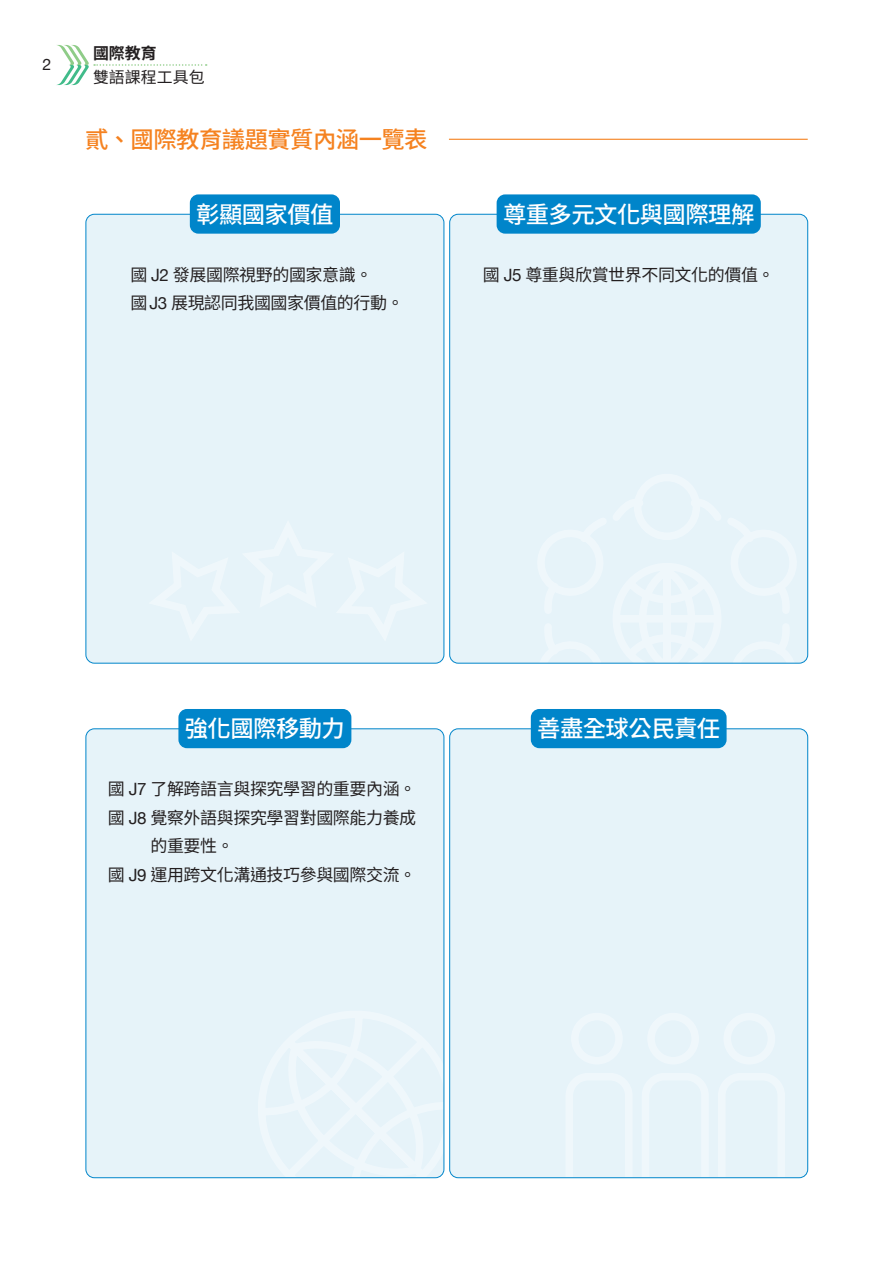
<style>
.page{position:relative;width:893px;height:1263px;background:#fff}
.page>*{position:absolute;margin:0;border:0;box-sizing:border-box;transform-origin:0 0}
.段落樣式1{font:500 23.4px "Noto Sans CJ Ktc";letter-spacing:-.025em;color:#fff}
.段落樣式1-2{font:500 23.4px "Noto Sans CJ Ktc";letter-spacing:-.025em;color:#f58220}
.段落樣式1-3{font:16.95px/28.7px "Noto Sans CJ Ktc";letter-spacing:-.025em;color:#231f20}
.t1{font:15.9px "Noto Sans CJ Ktc";color:#231f20}
.t2{font:700 15.9px "Noto Sans CJ Ktc";color:#231f20}
.t3{font:15.9px "Helvetica Neue";color:#231f20}
.s1{font-family:"Helvetica Neue"}
</style>
<div class="page">
<svg style="left:57px;top:45px;width:150px;height:40px"></svg>
<div style="left:450px;top:214px;width:358px;height:449px;background:#e6f3f9;border-radius:9px"></div>
<div style="left:634px;top:474px;width:66px;height:66px;border:8px solid #fff;border-radius:50%"></div>
<svg style="left:634px;top:496px;width:66px;height:44px"></svg>
<div style="left:450px;top:729px;width:358px;height:449px;background:#e6f3f9;border-radius:9px"></div>
<div style="left:86px;top:214px;width:358px;height:449px;background:#e6f3f9;border-radius:9px"></div>
<div style="left:86px;top:729px;width:358px;height:449px;background:#e6f3f9;border-radius:9px"></div>
<div style="left:190px;top:194px;width:150px;height:40px;background:#0085ca;border-radius:9px"></div>
<div style="left:178px;top:709px;width:173px;height:39px;background:#0085ca;border-radius:9px"></div>
<div style="left:497px;top:194px;width:264px;height:40px;background:#0085ca;border-radius:9px"></div>
<div style="left:531px;top:709px;width:196px;height:39px;background:#0085ca;border-radius:9px"></div>
<hr style="left:449px;top:139px;width:359px;height:1px;background:#f58220">
<p class="t3" style="left:43px;top:53px;width:10px">2</p>
<p class="t2" style="left:93px;top:45px;width:65px">國際教育</p>
<p class="t1" style="left:93px;top:68px;width:113px">雙語課程工具包</p>
<p class="段落樣式1-2" style="left:85px;top:126px;width:344px">貳、國際教育議題實質內涵一覽表</p>
<p class="段落樣式1" style="left:196px;top:201px;width:139px">彰顯國家價值</p>
<p class="段落樣式1-3" style="left:130px;top:260px;width:243px">國 <span class="s1">J2</span> 發展國際視野的國家意識。</p>
<p class="段落樣式1-3" style="left:130px;top:289px;width:275px">國<span class="s1">J3</span> 展現認同我國國家價值的行動。</p>
<p class="段落樣式1" style="left:503px;top:201px;width:253px">尊重多元文化與國際理解</p>
<p class="段落樣式1-3" style="left:483px;top:260px;width:293px">國 <span class="s1">J5</span> 尊重與欣賞世界不同文化的價值。</p>
<p class="段落樣式1" style="left:185px;top:716px;width:162px">強化國際移動力</p>
<p class="段落樣式1-3" style="left:108px;top:775px;width:310px">國 <span class="s1">J7</span> 了解跨語言與探究學習的重要內涵。</p>
<p class="段落樣式1-3" style="left:150px;top:803px;width:267px;text-indent:-43px">國 <span class="s1">J8</span> 覺察外語與探究學習對國際能力養成的重要性。</p>
<p class="段落樣式1-3" style="left:108px;top:861px;width:310px">國 <span class="s1">J9</span> 運用跨文化溝通技巧參與國際交流。</p>
<p class="段落樣式1" style="left:537px;top:716px;width:184px">善盡全球公民責任</p>
</div>
